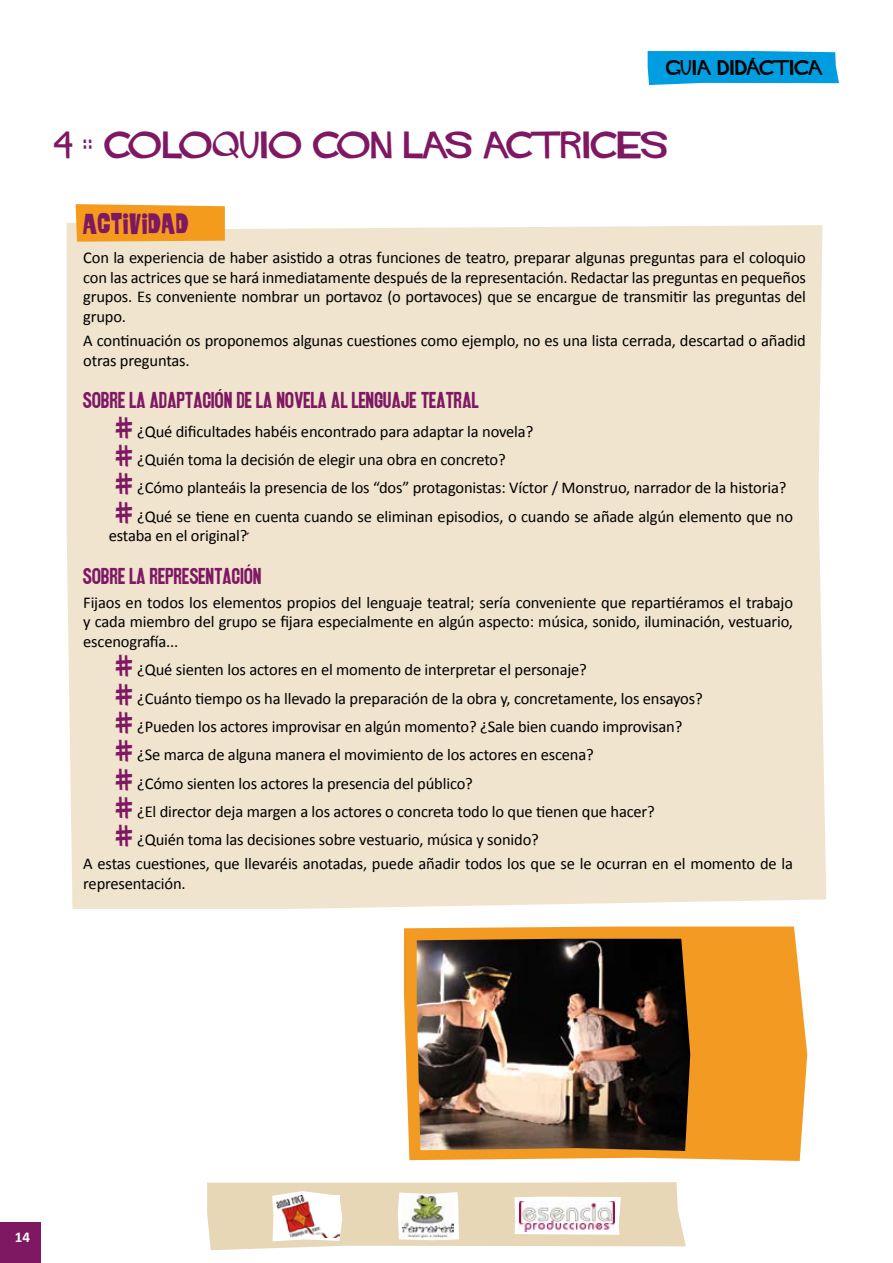
<style>
.page{position:relative;width:893px;height:1263px;background:#fff}
.page>*{position:absolute;margin:0;border:0;box-sizing:border-box;transform-origin:0 0}
.t1{font:27px "HITCHCOCK";letter-spacing:-.01em;color:#7f1862}
.t2{font:27px "GORG";letter-spacing:-.01em;color:#7f1862}
.t3{font:21px "QUICKONE";letter-spacing:-.01em;color:#7f1862}
.t4{font:16.5px/28.3px "Calibri";letter-spacing:-.01em;color:#000}
.t5{font:15px "HITCHCOCK";color:#000}
.t6{font:700 15px "Calibri";color:#fff}
.s1{font-family:"HITCHCOCK";font-size:27px;color:#7f1862}
</style>
<div class="page">
<div style="left:0;top:1222px;width:40px;height:41px;background:#7f1862"></div>
<svg style="left:207px;top:1182px;width:479px;height:68px"></svg>
<img style="left:519px;top:1201px;width:96px;height:30px">
<svg style="left:648px;top:51px;width:191px;height:34px"></svg>
<div style="left:67px;top:223px;width:759px;height:686px;background:#f0e4ce"></div>
<svg style="left:76px;top:204px;width:149px;height:38px"></svg>
<svg style="left:404px;top:926px;width:403px;height:235px;fill:#f39a22"></svg>
<img style="left:417px;top:939px;width:273px;height:212px">
<p class="t5" style="left:666px;top:60px;width:159px">guia didactica</p>
<h1 class="t1" style="left:54px;top:131px;width:616px">4 :: coloquio con las actrices</h1>
<h1 class="t2" style="left:83px;top:209px;width:108px">ACTIVIDAD</h1>
<p class="t4" style="left:83px;top:247px;width:724px;line-height:19.8px;text-align:justify">Con la experiencia de haber asistido a otras funciones de teatro, preparar algunas preguntas para el coloquio con las actrices que se hará inmediatamente después de la representación. Redactar las preguntas en pequeños grupos. Es conveniente nombrar un portavoz (o portavoces) que se encargue de transmitir las preguntas del grupo.</p>
<p class="t4" style="left:83px;top:330px;width:724px;line-height:19.8px">A continuación os proponemos algunas cuestiones como ejemplo, no es una lista cerrada, descartad o añadid otras preguntas.</p>
<p class="t3" style="left:83px;top:391px;width:397px">SOBRE LA ADAPTACION DE LA NOVELA AL LENGUAJE TEATRAL</p>
<p class="t4" style="left:113px;top:416px;width:682px"><span class="s1">#</span> ¿Qué dificultades habéis encontrado para adaptar la novela?<br><span class="s1">#</span> ¿Quién toma la decisión de elegir una obra en concreto?<br><span class="s1">#</span> ¿Cómo planteáis la presencia de los “dos” protagonistas: Víctor / Monstruo, narrador de la historia? <span class="s1">#</span> ¿Qué se tiene en cuenta cuando se eliminan episodios, o cuando se añade algún elemento que no</p>
<p class="t4" style="left:109px;top:521px;width:140px">estaba en el original?</p>
<p class="t3" style="left:83px;top:567px;width:181px">SOBRE LA REPRESENTACION</p>
<p class="t4" style="left:83px;top:591px;width:711px;line-height:19.8px;text-align:justify">Fijaos en todos los elementos propios del lenguaje teatral; sería conveniente que repartiéramos el trabajo y cada miembro del grupo se fijara especialmente en algún aspecto: música, sonido, iluminación, vestuario, escenografía...</p>
<p class="t4" style="left:113px;top:655px;width:591px"><span class="s1">#</span> ¿Qué sienten los actores en el momento de interpretar el personaje?<br><span class="s1">#</span> ¿Cuánto tiempo os ha llevado la preparación de la obra y, concretamente, los ensayos? <span class="s1">#</span> ¿Pueden los actores improvisar en algún momento? ¿Sale bien cuando improvisan? <span class="s1">#</span> ¿Se marca de alguna manera el movimiento de los actores en escena?<br><span class="s1">#</span> ¿Cómo sienten los actores la presencia del público?<br><span class="s1">#</span> ¿El director deja margen a los actores o concreta todo lo que tienen que hacer?<br><span class="s1">#</span> ¿Quién toma las decisiones sobre vestuario, música y sonido?</p>
<p class="t4" style="left:83px;top:853px;width:711px;line-height:19.8px">A estas cuestiones, que llevaréis anotadas, puede añadir todos los que se le ocurran en el momento de la representación.</p>
<p class="t6" style="left:15px;top:1227px;width:17px">14</p>
</div>
